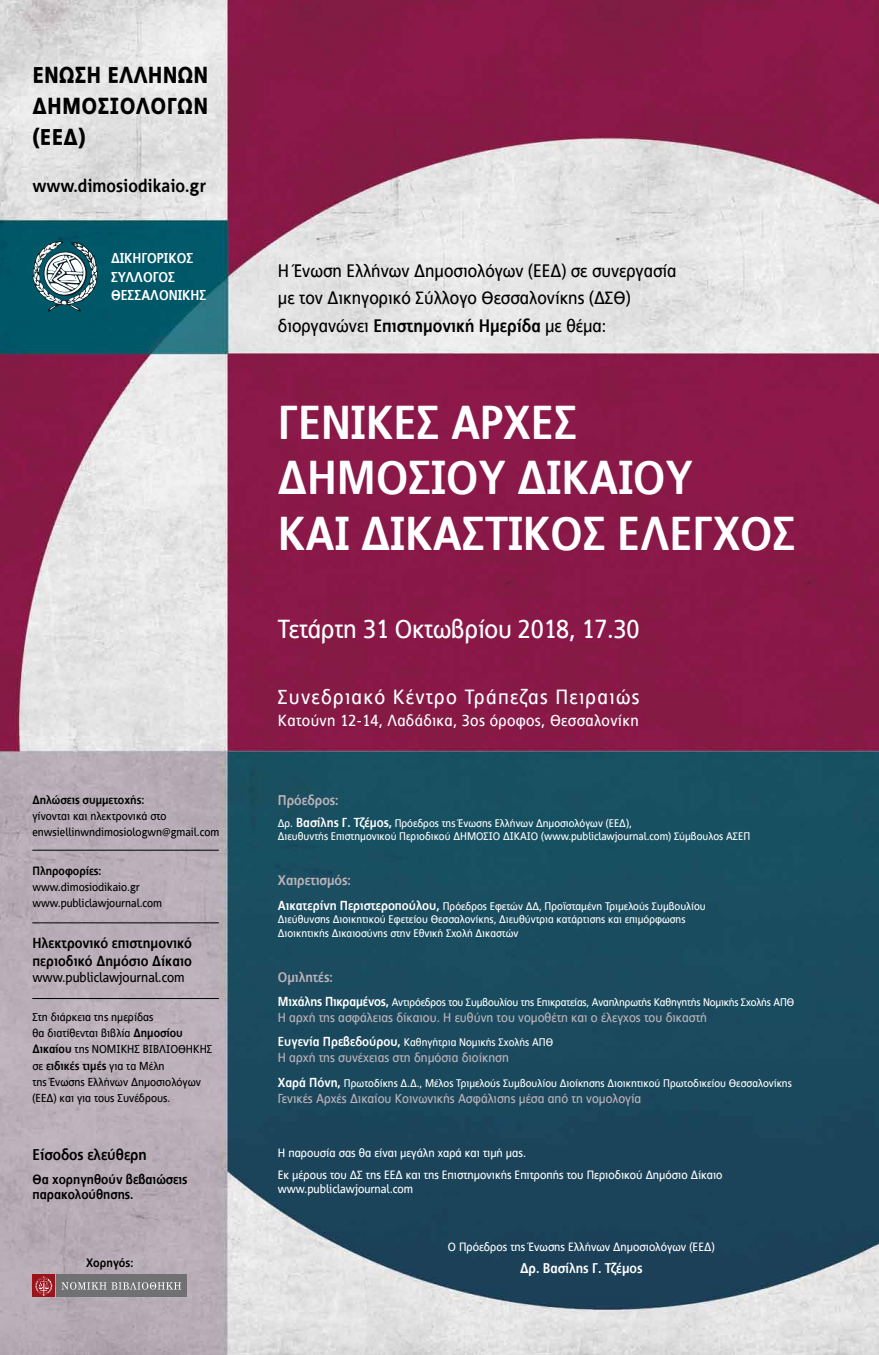
<style>
.page{position:relative;width:879px;height:1355px;background:#fff}
.page>*{position:absolute;margin:0;border:0;box-sizing:border-box;transform-origin:0 0}
.t1{font:700 47.3px/55.7px "PF Index";color:#fff}
.t2{font:26px "PF Index";letter-spacing:-.01em;color:#fff}
.t3{font:900 23.1px/31.3px "PF Index";letter-spacing:.01em;color:#000;text-align:justify}
.t4{font:20.5px "PF Index";letter-spacing:.06em;color:#fff}
.t5{font:18px/27.5px "PF Index";color:#000}
.t6{font:700 18px "PF Index";color:#000}
.t7{font:16px "PF Index";letter-spacing:.02em;color:#fff}
.t8{font:700 15.5px "PF Index";color:#000}
.t9{font:700 14.5px/18.2px "PF Index";color:#000}
.t10{font:700 14.2px/18.6px "PF Index";color:#fff}
.t11{font:700 14px "PF Index";color:#beb3ba}
.t12{font:700 14px "PF Index";color:#fff}
.t13{font:700 13.5px/15px "PF Index";color:#000}
.t14{font:13.5px "PF Index";color:#000}
.t15{font:13px "PF Index";color:#beb3ba}
.t16{font:700 12.3px "PF Index";color:#000}
.t17{font:12px/21.5px "PF Index";color:#fff}
.t18{font:700 12px "PF Index";color:#000}
.t19{font:11.5px/16.2px "PF Index";color:#000}
.t20{font:11px/13.6px "PF Index";color:#fff}
.s1{font-weight:700;font-size:12px}
.s2{font-weight:400;font-size:11.5px}
.s3{font-weight:700}
.s4{font-weight:700;font-size:13px}
</style>
<div class="page">
<img style="left:0;top:0;width:879px;height:1355px">
<div style="left:32px;top:1275px;width:23px;height:22px;background:#9a141c"></div>
<svg style="left:35px;top:1276px;width:17px;height:20px"></svg>
<div style="left:56px;top:1275px;width:131px;height:22px;background:#707172"></div>
<svg style="left:62px;top:1282px;width:119px;height:8px"></svg>
<svg style="left:32px;top:241px;width:66px;height:71px"></svg>
<hr style="left:32px;top:850px;width:187px;height:1px;background:#000">
<hr style="left:32px;top:922px;width:187px;height:1px;background:#000">
<hr style="left:32px;top:998px;width:187px;height:1px;background:#000">
<h3 class="t3" style="left:32px;top:59px;width:177px">ΕΝΩΣΗ ΕΛΛΗΝΩΝ ΔΗΜΟΣΙΟΛΟΓΩΝ (EEΔ)</h3>
<h3 class="t6" style="left:32px;top:175px;width:175px">www.dimosiodikaio.gr</h3>
<p class="t10" style="left:111px;top:249px;width:97px">ΔΙΚΗΓΟΡΙΚΟΣ<br>ΣΥΛΛΟΓΟΣ<br>ΘΕΣΣΑΛΟΝΙΚΗΣ</p>
<p class="t18" style="left:32px;top:792px;width:113px">Δηλώσεις συμμετοχής:</p>
<p class="t19" style="left:32px;top:808px;width:188px">γίνονται και ηλεκτρονικά στο enwsiellinwndimosiologwn@gmail.com</p>
<p class="t18" style="left:32px;top:863px;width:71px">Πληροφορίες:</p>
<p class="t19" style="left:32px;top:879px;width:131px">www.dimosiodikaio.gr www.publiclawjournal.com</p>
<h3 class="t9" style="left:32px;top:934px;width:161px">Ηλεκτρονικό επιστημονικό περιοδικό Δημόσιο Δίκαιο</h3>
<p class="t14" style="left:32px;top:970px;width:154px">www.publiclawjournal.com</p>
<p class="t19" style="left:32px;top:1009px;width:181px">Στη διάρκεια της ημερίδας<br>θα διατίθενται βιβλία <span class="s1">Δημοσίου<br>Δικαίου</span> της ΝΟΜΙΚΗΣ ΒΙΒΛΙΟΘΗΚΗΣ</p>
<p class="t18" style="left:32px;top:1058px;width:134px"><span class="s2">σε</span> ειδικές τιμές <span class="s2">για τα Μέλη</span></p>
<p class="t19" style="left:32px;top:1074px;width:170px">της Ένωσης Ελλήνων Δημοσιολόγων (ΕΕΔ) και για τους Συνέδρους.</p>
<h3 class="t8" style="left:33px;top:1146px;width:116px">Είσοδος ελεύθερη</h3>
<p class="t13" style="left:33px;top:1171px;width:156px">Θα χορηγηθούν βεβαιώσεις παρακολούθησης.</p>
<p class="t16" style="left:86px;top:1256px;width:49px">Χορηγός:</p>
<h3 class="t5" style="left:278px;top:257px;width:400px">Η Ένωση Ελλήνων Δημοσιολόγων (ΕΕΔ) σε συνεργασία με τον Δικηγορικό Σύλλογο Θεσσαλονίκης (ΔΣΘ) διοργανώνει <span class="s3">Επιστημονική Ημερίδα</span> με θέμα:</h3>
<h1 class="t1" style="left:278px;top:395px;width:519px">ΓΕΝΙΚΕΣ ΑΡΧΕΣ<br>ΔΗΜΟΣΙΟΥ ΔΙΚΑΙΟΥ<br>ΚΑΙ ΔΙΚΑΣΤΙΚΟΣ ΕΛΕΓΧΟΣ</h1>
<h2 class="t2" style="left:278px;top:614px;width:363px">Τετάρτη 31 Οκτωβρίου 2018, 17.30</h2>
<h3 class="t4" style="left:278px;top:685px;width:363px">Συνεδριακό Κέντρο Τράπεζας Πειραιώς</h3>
<h3 class="t7" style="left:278px;top:711px;width:362px">Κατούνη 12-14, Λαδάδικα, 3ος όροφος, Θεσσαλονίκη</h3>
<p class="t11" style="left:278px;top:792px;width:62px">Πρόεδρος:</p>
<p class="t20" style="left:278px;top:816px;width:474px">Δρ. <span class="s4">Βασίλης Γ. Τζέμος,</span> Πρόεδρος της Ένωσης Ελλήνων Δημοσιολόγων (ΕΕΔ),<br>Διευθυντής Επιστημονικού Περιοδικού ΔΗΜΟΣΙΟ ΔΙΚΑΙΟ (www.publiclawjournal.com) Σύμβουλος ΑΣΕΠ</p>
<p class="t11" style="left:278px;top:872px;width:75px">Χαιρετισμός:</p>
<p class="t20" style="left:278px;top:899px;width:429px"><span class="s4">Αικατερίνη Περιστεροπούλου,</span> Πρόεδρος Εφετών ΔΔ, Προϊσταμένη Τριμελούς Συμβουλίου<br>Διεύθυνσης Διοικητικού Εφετείου Θεσσαλονίκης, Διευθύντρια κατάρτισης και επιμόρφωσης<br>Διοικητικής Δικαιοσύνης στην Εθνική Σχολή Δικαστών</p>
<p class="t11" style="left:278px;top:968px;width:57px">Ομιλητές:</p>
<p class="t20" style="left:278px;top:995px;width:518px"><span class="s4">Μιχάλης Πικραμένος,</span> Αντιρόεδρος του Συμβουλίου της Επικρατείας, Αναπληρωτής Καθηγητής Νομικής Σχολής ΑΠΘ</p>
<p class="t15" style="left:278px;top:1010px;width:431px">Η αρχή της ασφάλειας δίκαιου. Η ευθύνη του νομοθέτη και ο έλεγχος του δικαστή</p>
<p class="t20" style="left:278px;top:1036px;width:277px"><span class="s4">Eυγενία Πρεβεδούρου,</span> Καθηγήτρια Nομικής Σχολής ΑΠΘ</p>
<p class="t15" style="left:278px;top:1050px;width:232px">Η αρχή της συνέχειας στη δημόσια διοίκηση</p>
<p class="t20" style="left:278px;top:1076px;width:515px"><span class="s4">Χαρά Πόνη,</span> Πρωτοδίκης Δ.Δ., Μέλος Τριμελούς Συμβουλίου Διοίκησης Διοικητικού Πρωτοδικείου Θεσσαλονίκης</p>
<p class="t15" style="left:278px;top:1091px;width:365px">Γενικές Αρχές Δικαίου Κοινωνικής Ασφάλισης μέσα από τη νομολογία</p>
<p class="t17" style="left:278px;top:1143px;width:446px">Η παρουσία σας θα είναι μεγάλη χαρά και τιμή μας.<br>Εκ μέρους του ΔΣ της ΕΕΔ και της Επιστημονικής Επιτροπής του Περιοδικού Δημόσιο Δίκαιο</p>
<p class="t17" style="left:278px;top:1178px;width:137px">www.publiclawjournal.com</p>
<p class="t17" style="left:448px;top:1236px;width:268px">O Πρόεδρος της Ένωσης Ελλήνων Δημοσιολόγων (ΕΕΔ)</p>
<p class="t12" style="left:520px;top:1260px;width:124px">Δρ. Βασίλης Γ. Τζέμος</p>
</div>
